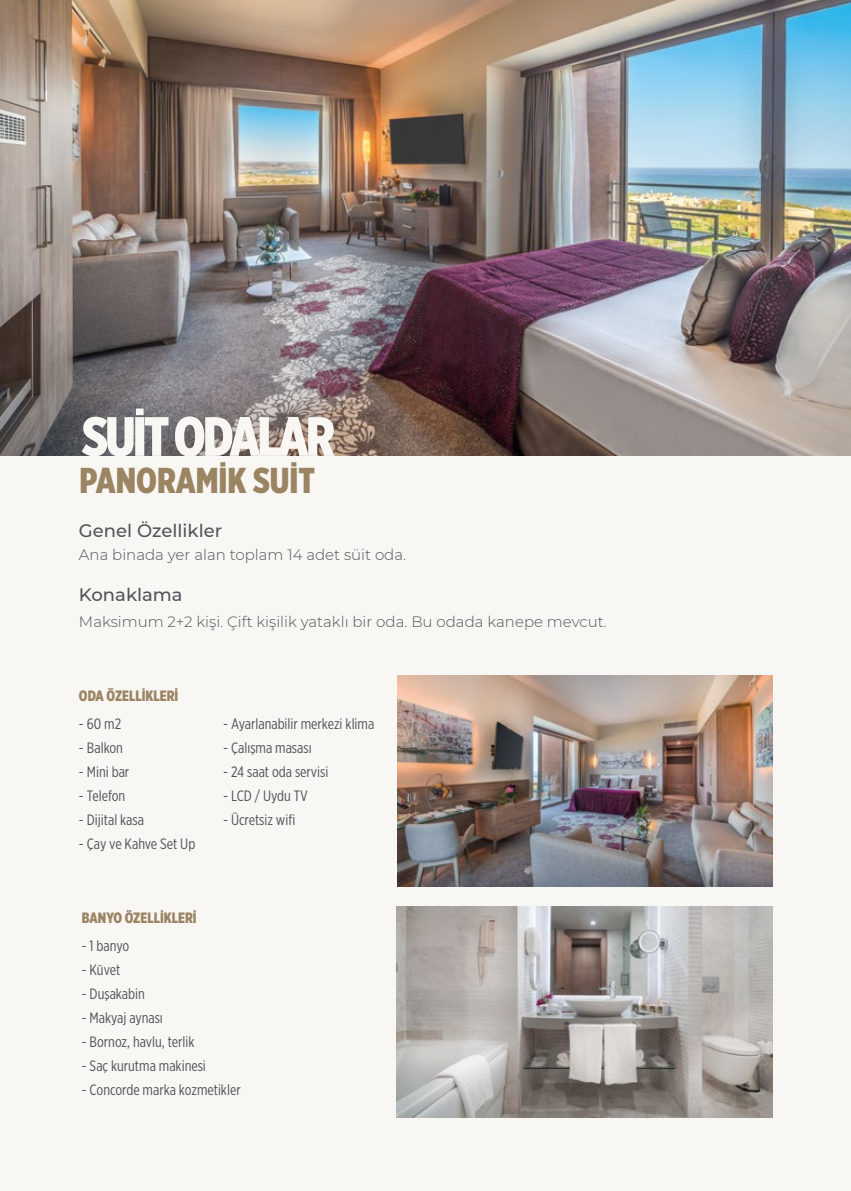
<style>
.page{position:relative;width:851px;height:1191px;background:#fff}
.page>*{position:absolute;margin:0;border:0;box-sizing:border-box;transform-origin:0 0}
.t1{font:900 55.35px "Gotham X Narrow";letter-spacing:-.05em;color:#f8f7f4}
.t2{font:900 36px "Gotham X Narrow";color:#9b8462}
.t3{font:500 18px "Montserrat";color:#51545b}
.t4{font:15px "Gotham X Narrow";color:#50535a}
.t5{font:300 15px "Montserrat";color:#51545b}
.t6{font:900 15px "Gotham X Narrow";color:#9b8462}
</style>
<div class="page">
<div style="left:0;top:0;width:850px;height:1191px;background:#f8f7f4"></div>
<img style="left:0;top:1px;width:850px;height:454px">
<img style="left:397px;top:675px;width:375px;height:211px">
<img style="left:397px;top:906px;width:375px;height:211px">
<h1 class="t1" style="left:82px;top:402px;width:254px">SUİT ODALAR</h1>
<h2 class="t2" style="left:80px;top:457px;width:237px">PANORAMİK SUİT</h2>
<p class="t3" style="left:79px;top:518px;width:145px">Genel Özellikler</p>
<p class="t5" style="left:79px;top:545px;width:328px">Ana binada yer alan toplam 14 adet süit oda.</p>
<p class="t3" style="left:79px;top:581px;width:105px">Konaklama</p>
<p class="t5" style="left:79px;top:611px;width:529px">Maksimum 2+2 kişi. Çift kişilik yataklı bir oda. Bu odada kanepe mevcut.</p>
<p class="t6" style="left:79px;top:686px;width:101px">ODA ÖZELLİKLERİ</p>
<p class="t4" style="left:79px;top:715px;width:44px">- 60 m2</p>
<p class="t4" style="left:79px;top:739px;width:46px">- Balkon</p>
<p class="t4" style="left:79px;top:763px;width:52px">- Mini bar</p>
<p class="t4" style="left:79px;top:787px;width:48px">- Telefon</p>
<p class="t4" style="left:79px;top:811px;width:67px">- Dijital kasa</p>
<p class="t4" style="left:79px;top:835px;width:118px">- Çay ve Kahve Set Up</p>
<p class="t4" style="left:223px;top:715px;width:153px">- Ayarlanabilir merkezi klima</p>
<p class="t4" style="left:223px;top:739px;width:90px">- Çalışma masası</p>
<p class="t4" style="left:223px;top:763px;width:107px">- 24 saat oda servisi</p>
<p class="t4" style="left:223px;top:787px;width:86px">- LCD / Uydu TV</p>
<p class="t4" style="left:223px;top:811px;width:74px">- Ücretsiz wifi</p>
<p class="t6" style="left:82px;top:908px;width:116px">BANYO ÖZELLİKLERİ</p>
<p class="t4" style="left:82px;top:936px;width:49px">- 1 banyo</p>
<p class="t4" style="left:82px;top:960px;width:40px">- Küvet</p>
<p class="t4" style="left:82px;top:984px;width:65px">- Duşakabin</p>
<p class="t4" style="left:82px;top:1008px;width:83px">- Makyaj aynası</p>
<p class="t4" style="left:82px;top:1032px;width:114px">- Bornoz, havlu, terlik</p>
<p class="t4" style="left:82px;top:1056px;width:126px">- Saç kurutma makinesi</p>
<p class="t4" style="left:82px;top:1080px;width:160px">- Concorde marka kozmetikler</p>
</div>
